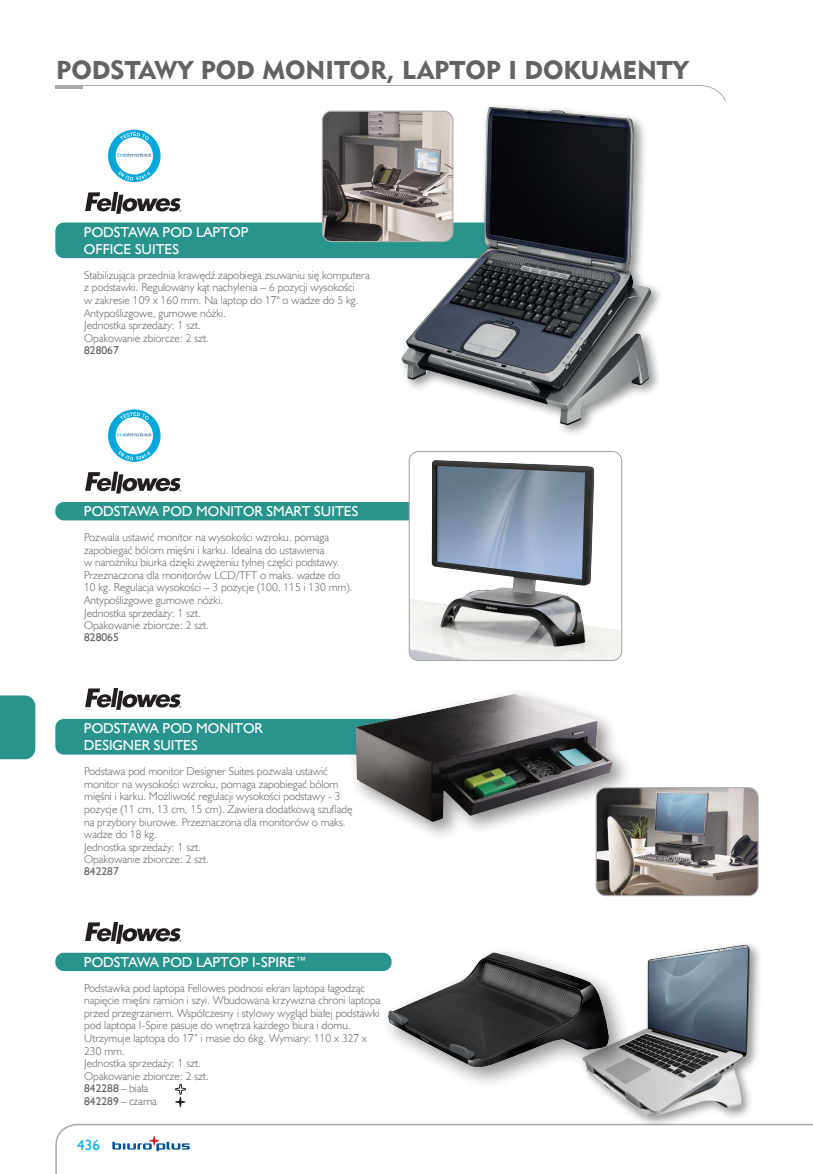
<style>
.page{position:relative;width:813px;height:1174px;background:#fff}
.page>*{position:absolute;margin:0;border:0;box-sizing:border-box;transform-origin:0 0}
.Rozdziały_nie_do_spisu{font:25.65px "Geometric 415 Blk EU";color:#636366}
.t1{font:15px "Humanst 521 EU";color:#00aeef}
.Nazwa_modułu_A{font:14.4px/17.2px "Humanst 521 EU";color:#fff}
.opis_produktów{font:11.4px/12.6px "Humanst 521 Lt EU";color:#636366}
.opis_produktów-2{font:11.4px "Humanst 521 EU";color:#636366}
.s1{font-family:"Humanst 521 Lt EU"}
.s2{font-family:"Humanst 521 EU"}
</style>
<div class="page">
<svg style="left:55px;top:85px;width:671px;height:17px"></svg>
<hr style="left:55px;top:86px;width:28px;height:3px;background:#a8a9ad">
<svg style="left:55px;top:1123px;width:757px;height:51px"></svg>
<svg style="left:112px;top:1136px;width:77px;height:15px"></svg>
<div style="left:0;top:695px;width:35px;height:64px;background:#29948c"></div>
<div style="left:55px;top:222px;width:441px;height:36px;background:#29948c;border-radius:9px"></div>
<svg style="left:85px;top:192px;width:96px;height:22px"></svg>
<svg style="left:108px;top:130px;width:52px;height:52px"></svg>
<div style="left:55px;top:502px;width:423px;height:18px;background:#29948c;border-radius:9px"></div>
<img style="left:410px;top:460px;width:210px;height:199px">
<div style="left:408px;top:451px;width:214px;height:210px;border:1px solid #a8a9ad;border-radius:9px"></div>
<div style="left:397px;top:102px;width:266px;height:336px;background:#231f20;opacity:.5"></div>
<img style="left:401px;top:107px;width:250px;height:318px">
<div style="left:55px;top:719px;width:430px;height:35px;background:#29948c;border-radius:9px"></div>
<div style="left:347px;top:686px;width:286px;height:156px;background:#231f20;opacity:.5"></div>
<img style="left:355px;top:694px;width:257px;height:128px">
<img style="left:596px;top:787px;width:161px;height:108px">
<div style="left:595px;top:787px;width:163px;height:109px;border:1px solid #a8a9ad;border-radius:10px"></div>
<div style="left:55px;top:952px;width:336px;height:19px;background:#29948c;border-radius:9px"></div>
<svg style="left:175px;top:1083px;width:11px;height:24px"></svg>
<img style="left:570px;top:944px;width:197px;height:182px">
<img style="left:364px;top:944px;width:268px;height:144px">
<img style="left:323px;top:111px;width:129px;height:130px">
<div style="left:321px;top:111px;width:132px;height:131px;border:1px solid #a8a9ad;border-radius:9px"></div>
<svg style="left:85px;top:472px;width:96px;height:21px"></svg>
<svg style="left:85px;top:688px;width:96px;height:22px"></svg>
<svg style="left:85px;top:922px;width:96px;height:21px"></svg>
<svg style="left:108px;top:409px;width:52px;height:53px"></svg>
<p class="Rozdziały_nie_do_spisu" style="left:56px;top:54px;width:633px">PODSTAWY POD MONITOR, LAPTOP I DOKUMENTY</p>
<p class="Nazwa_modułu_A" style="left:84px;top:223px;width:166px">PODSTAWA POD LAPTOP<br>OFFICE SUITES</p>
<p class="opis_produktów" style="left:84px;top:268px;width:287px">Stabilizująca przednia krawędź zapobiega zsuwaniu się komputera z podstawki. Regulowany kąt nachylenia – 6 pozycji wysokości<br>w zakresie 109 x 160 mm. Na laptop do 17" o wadze do 5 kg.<br>Antypoślizgowe, gumowe nóżki.</p>
<p class="opis_produktów" style="left:84px;top:319px;width:118px">Jednostka sprzedaży: 1 szt.</p>
<p class="opis_produktów" style="left:84px;top:331px;width:126px">Opakowanie zbiorcze: 2 szt.</p>
<p class="opis_produktów-2" style="left:84px;top:343px;width:36px">828067</p>
<p class="Nazwa_modułu_A" style="left:84px;top:502px;width:276px">PODSTAWA POD MONITOR SMART SUITES</p>
<p class="opis_produktów" style="left:84px;top:530px;width:270px">Pozwala ustawić monitor na wysokości wzroku, pomaga zapobiegać bólom mięśni i karku. Idealna do ustawienia<br>w narożniku biurka dzięki zwężeniu tylnej części podstawy.<br>Przeznaczona dla monitorów LCD/TFT o maks. wadze do 10 kg. Regulacja wysokości – 3 pozycje (100, 115 i 130 mm).<br>Antypoślizgowe gumowe nóżki.</p>
<p class="opis_produktów" style="left:84px;top:606px;width:118px">Jednostka sprzedaży: 1 szt.</p>
<p class="opis_produktów" style="left:84px;top:619px;width:126px">Opakowanie zbiorcze: 2 szt.</p>
<p class="opis_produktów-2" style="left:84px;top:630px;width:36px">828065</p>
<p class="Nazwa_modułu_A" style="left:84px;top:719px;width:180px">PODSTAWA POD MONITOR<br>DESIGNER SUITES</p>
<p class="opis_produktów" style="left:84px;top:764px;width:270px">Podstawa pod monitor Designer Suites pozwala ustawić monitor na wysokości wzroku, pomaga zapobiegać bólom mięśni i karku. Możliwość regulacji wysokości podstawy - 3 pozycje (11 cm, 13 cm, 15 cm). Zawiera dodatkową szufladę na przybory biurowe. Przeznaczona dla monitorów o maks. wadze do 18 kg.</p>
<p class="opis_produktów" style="left:84px;top:840px;width:118px">Jednostka sprzedaży: 1 szt.</p>
<p class="opis_produktów" style="left:84px;top:853px;width:126px">Opakowanie zbiorcze: 2 szt.</p>
<p class="opis_produktów-2" style="left:84px;top:864px;width:36px">842287</p>
<p class="Nazwa_modułu_A" style="left:84px;top:953px;width:225px">PODSTAWA POD LAPTOP I-SPIRE™</p>
<p class="opis_produktów" style="left:84px;top:981px;width:298px">Podstawka pod laptopa Fellowes podnosi ekran laptopa łagodząc napięcie mięśni ramion i szyi. Wbudowana krzywizna chroni laptopa przed przegrzaniem. Współczesny i stylowy wygląd białej podstawki pod laptopa I-Spire pasuje do wnętrza każdego biura i domu.<br>Utrzymuje laptopa do 17” i masie do 6kg. Wymiary: 110 x 327 x 230 mm.</p>
<p class="opis_produktów" style="left:84px;top:1056px;width:118px">Jednostka sprzedaży: 1 szt.</p>
<p class="opis_produktów" style="left:84px;top:1069px;width:126px">Opakowanie zbiorcze: 2 szt.</p>
<p class="opis_produktów-2" style="left:84px;top:1081px;width:66px">842288 <span class="s1">– biała</span></p>
<p class="opis_produktów" style="left:84px;top:1094px;width:74px"><span class="s2">842289</span> – czarna</p>
<h2 class="t1" style="left:77px;top:1135px;width:24px">436</h2>
</div>
